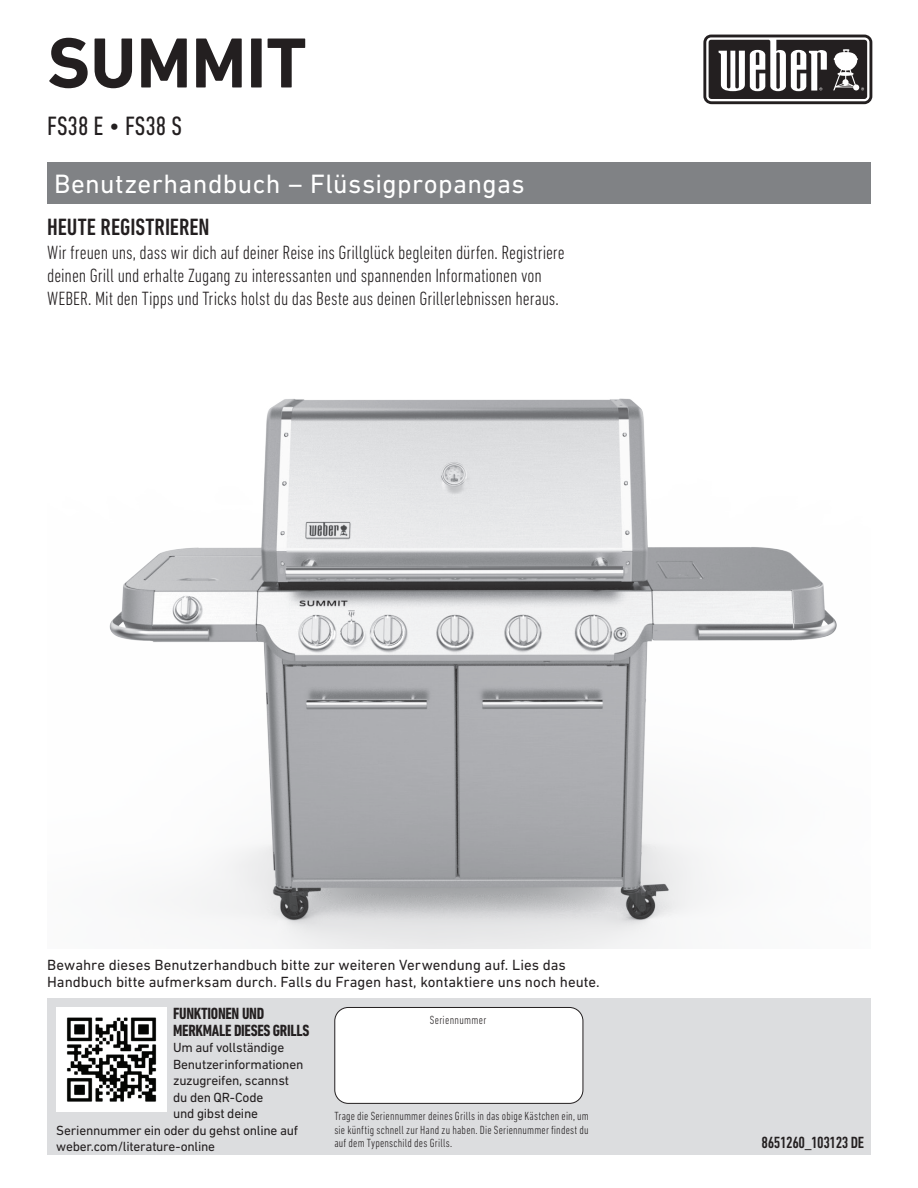
<style>
.page{position:relative;width:918px;height:1188px;background:#fff}
.page>*{position:absolute;margin:0;border:0;box-sizing:border-box;transform-origin:0 0}
.t1{font:700 72px "DIN Next LT Pro";color:#231f20}
.t2{font:27px "DIN Next LT Pro";letter-spacing:.015em;color:#fff}
.t3{font:condensed 27px "DIN Next LT Pro";color:#231f20}
.t4{font:500 condensed 24px "DIN Next LT Pro";color:#231f20}
.t5{font:300 condensed 19.5px/23.4px "DIN Next LT Pro";letter-spacing:-.005em;color:#231f20}
.t6{font:700 condensed 16.5px/16.5px "DIN Next LT Pro";letter-spacing:-.02em;color:#231f20}
.t7{font:500 condensed 16.5px "DIN Next LT Pro";letter-spacing:-.025em;color:#231f20}
.t8{font:15px/16.5px "DIN Next LT Pro";color:#231f20}
.t9{font:13.5px "DIN Next LT Pro";letter-spacing:-.02em;color:#231f20}
.t10{font:300 condensed 12px/13.5px "DIN Next LT Pro";letter-spacing:.02em;color:#231f20;text-align:justify}
</style>
<div class="page">
<svg style="left:703px;top:35px;width:169px;height:69px"></svg>
<svg style="left:706px;top:37px;width:163px;height:64px"></svg>
<div style="left:47px;top:162px;width:824px;height:42px;background:#808285"></div>
<div style="left:47px;top:998px;width:824px;height:156px;background:#dcdddf"></div>
<div style="left:335px;top:1007px;width:248px;height:96px;background:#fff;border-radius:14px"></div>
<div style="left:334px;top:1007px;width:249px;height:97px;border:1px solid #231f20;border-radius:14px"></div>
<img style="left:56px;top:1007px;width:110px;height:105px">
<img style="left:109px;top:398px;width:728px;height:550px">
<h1 class="t1" style="left:47px;top:21px;width:261px">SUMMIT</h1>
<h2 class="t3" style="left:47px;top:111px;width:136px">FS38 E • FS38 S</h2>
<h2 class="t2" style="left:54px;top:168px;width:472px">Benutzerhandbuch – Flüssigpropangas</h2>
<p class="t4" style="left:47px;top:214px;width:164px">HEUTE REGISTRIEREN</p>
<p class="t5" style="left:47px;top:240px;width:519px">Wir freuen uns, dass wir dich auf deiner Reise ins Grillglück begleiten dürfen. Registriere deinen Grill und erhalte Zugang zu interessanten und spannenden Informationen von<br>WEBER. Mit den Tipps und Tricks holst du das Beste aus deinen Grillerlebnissen heraus.</p>
<p class="t8" style="left:47px;top:957px;width:554px">Bewahre dieses Benutzerhandbuch bitte zur weiteren Verwendung auf. Lies das<br>Handbuch bitte aufmerksam durch. Falls du Fragen hast, kontaktiere uns noch heute.</p>
<p class="t6" style="left:173px;top:1006px;width:138px">FUNKTIONEN UND<br>MERKMALE DIESES GRILLS</p>
<p class="t9" style="left:173px;top:1040px;width:113px">Um auf vollständige</p>
<p class="t9" style="left:173px;top:1057px;width:132px">Benutzerinformationen</p>
<p class="t9" style="left:173px;top:1073px;width:117px">zuzugreifen, scannst</p>
<p class="t9" style="left:173px;top:1090px;width:92px">du den QR-Code</p>
<p class="t9" style="left:173px;top:1106px;width:86px">und gibst deine</p>
<p class="t9" style="left:56px;top:1123px;width:243px">Seriennummer ein oder du gehst online auf</p>
<p class="t9" style="left:56px;top:1139px;width:160px">weber.com/literature-online</p>
<p class="t7" style="left:762px;top:1133px;width:104px">8651260_103123 DE</p>
<p class="t10" style="left:430px;top:1013px;width:58px">Seriennummer</p>
<p class="t10" style="left:334px;top:1109px;width:256px">Trage die Seriennummer deines Grills in das obige Kästchen ein, um sie künftig schnell zur Hand zu haben. Die Seriennummer findest du auf dem Typenschild des Grills.</p>
</div>
